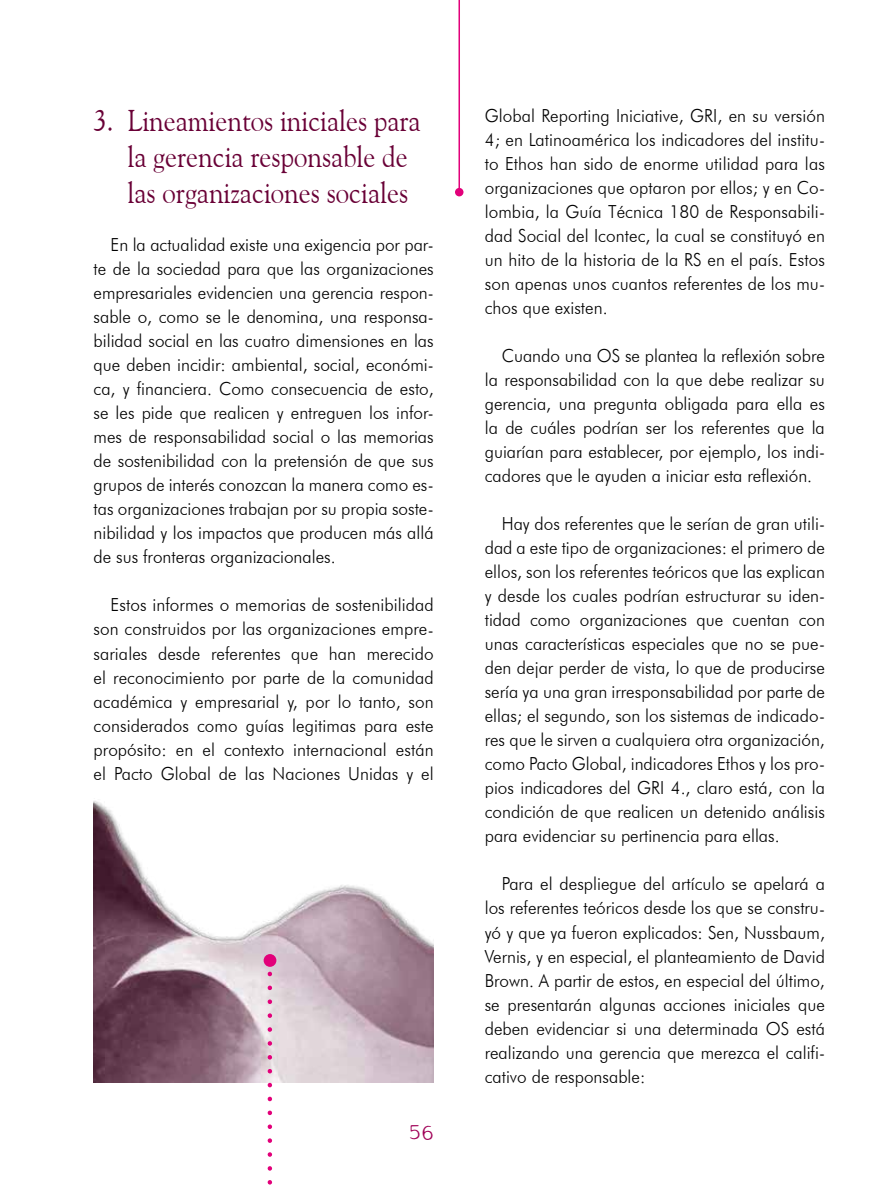
<style>
.page{position:relative;width:893px;height:1191px;background:#fff}
.page>*{position:absolute;margin:0;border:0;box-sizing:border-box;transform-origin:0 0}
.t1{font:30px/36px "Goudy Old Style BT";color:#690036;scale:.9 1}
.t2{font:21px "My type of font";color:#a00057}
.t3{font:300 18px/24px "Futura BT";color:#000;text-align:justify;scale:.95 1}
</style>
<div class="page">
<hr style="left:458px;top:0;width:2px;height:192px;background:#e2007a">
<div style="left:455px;top:188px;width:8px;height:8px;background:#e2007a;border-radius:50%"></div>
<img style="left:94px;top:801px;width:340px;height:281px">
<svg style="left:268px;top:966px;width:4px;height:219px"></svg>
<div style="left:264px;top:954px;width:12px;height:12px;background:#e2007a;border-radius:50%"></div>
<h1 class="t1" style="left:128px;top:102px;width:327px;text-indent:-34px">3. Lineamientos iniciales para la gerencia responsable de las organizaciones sociales</h1>
<p class="t3" style="left:94px;top:233px;width:360px;text-indent:17px">En la actualidad existe una exigencia por par&shy;te de la sociedad para que las organizaciones empresariales evidencien una gerencia respon&shy;sable o, como se le denomina, una responsa&shy;bilidad social en las cuatro dimensiones en las que deben incidir: ambiental, social, económi&shy;ca, y financiera. Como consecuencia de esto, se les pide que realicen y entreguen los infor&shy;mes de responsabilidad social o las memorias de sostenibilidad con la pretensión de que sus grupos de interés conozcan la manera como es&shy;tas organizaciones trabajan por su propia soste&shy;nibilidad y los impactos que producen más allá de sus fronteras organizacionales.</p>
<p class="t3" style="left:94px;top:593px;width:360px;text-indent:17px">Estos informes o memorias de sostenibilidad son construidos por las organizaciones empre&shy;sariales desde referentes que han merecido el reconocimiento por parte de la comunidad académica y empresarial y, por lo tanto, son considerados como guías legitimas para este propósito: en el contexto internacional están el Pacto Global de las Naciones Unidas y el</p>
<p class="t2" style="left:409px;top:1119px;width:26px">56</p>
<p class="t3" style="left:485px;top:104px;width:360px">Global Reporting Iniciative, GRI, en su versión 4; en Latinoamérica los indicadores del institu&shy;to Ethos han sido de enorme utilidad para las organizaciones que optaron por ellos; y en Co&shy;lombia, la Guía Técnica 180 de Responsabili&shy;dad Social del Icontec, la cual se constituyó en un hito de la historia de la RS en el país. Estos son apenas unos cuantos referentes de los mu&shy;chos que existen.</p>
<p class="t3" style="left:485px;top:344px;width:360px;text-indent:17px">Cuando una OS se plantea la reflexión sobre la responsabilidad con la que debe realizar su gerencia, una pregunta obligada para ella es la de cuáles podrían ser los referentes que la guiarían para establecer, por ejemplo, los indi&shy;cadores que le ayuden a iniciar esta reflexión.</p>
<p class="t3" style="left:485px;top:512px;width:360px;text-indent:17px">Hay dos referentes que le serían de gran utili&shy;dad a este tipo de organizaciones: el primero de ellos, son los referentes teóricos que las explican y desde los cuales podrían estructurar su iden&shy;tidad como organizaciones que cuentan con unas características especiales que no se pue&shy;den dejar perder de vista, lo que de producirse sería ya una gran irresponsabilidad por parte de ellas; el segundo, son los sistemas de indicado&shy;res que le sirven a cualquiera otra organización, como Pacto Global, indicadores Ethos y los pro&shy;pios indicadores del GRI 4., claro está, con la condición de que realicen un detenido análisis para evidenciar su pertinencia para ellas.</p>
<p class="t3" style="left:485px;top:872px;width:360px;text-indent:17px">Para el despliegue del artículo se apelará a los referentes teóricos desde los que se constru&shy;yó y que ya fueron explicados: Sen, Nussbaum, Vernis, y en especial, el planteamiento de David Brown. A partir de estos, en especial del último, se presentarán algunas acciones iniciales que deben evidenciar si una determinada OS está realizando una gerencia que merezca el califi&shy;cativo de responsable:</p>
</div>
